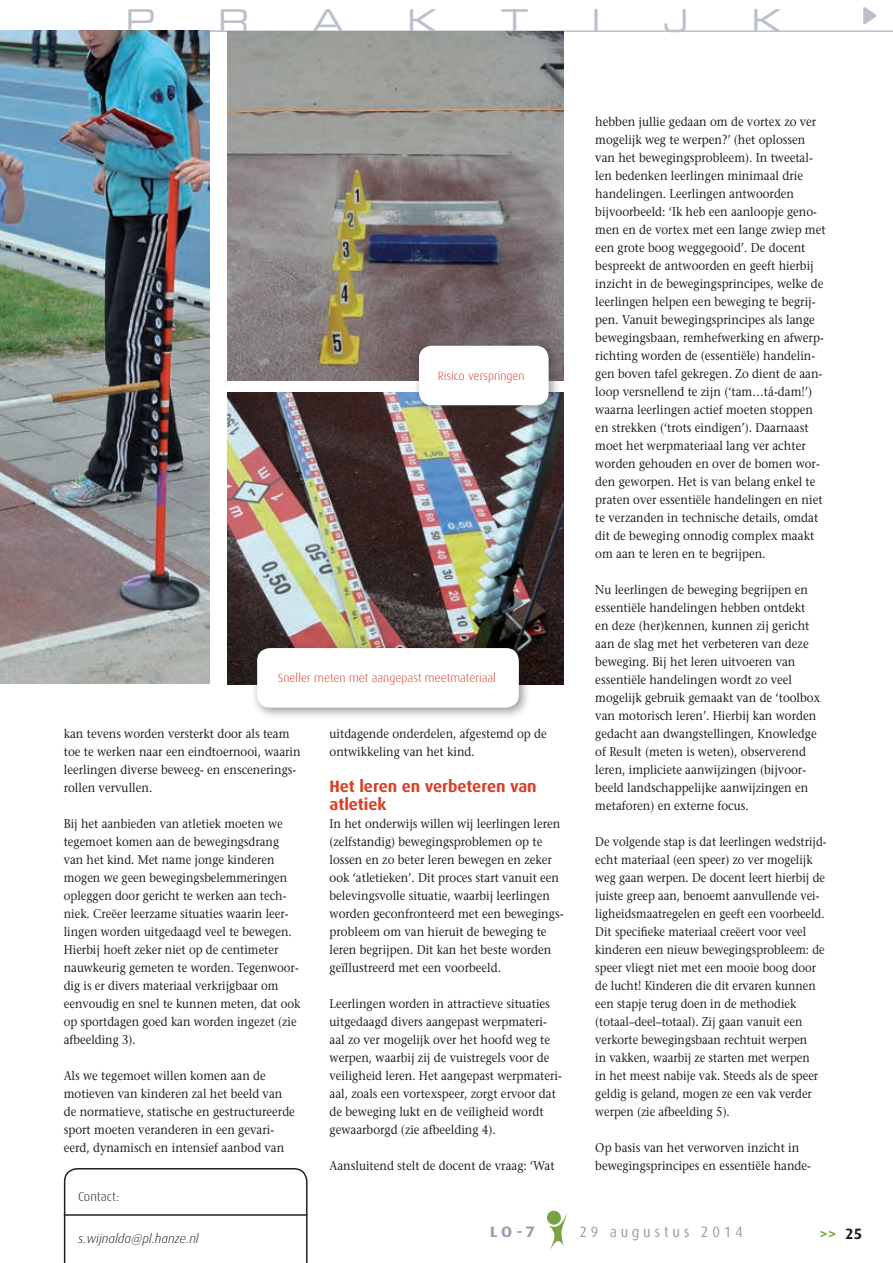
<style>
.page{position:relative;width:893px;height:1263px;background:#fff}
.page>*{position:absolute;margin:0;border:0;box-sizing:border-box;transform-origin:0 0}
.t1{font:31.5px "Eurostile Extended Two";color:#babfca}
.t2{font:700 16.5px/18px "Dax";color:#da3e26}
.t3{font:15px "Dax";letter-spacing:.26em;color:#959bab;scale:.96 1}
.t4{font:700 15px "Dax Wide";color:#959bab}
.t5{font:700 15px "Dax";color:#78a341}
.t6{font:12.75px/18px "Stone Serif";color:#231f20;scale:.9 1}
.t7{font:12.75px/18px "Stone Serif";color:#231f20;scale:.88 1}
.t8{font:12.75px/18px "Stone Serif";color:#231f20;scale:.89 1}
.t9{font:italic 300 12.75px "Dax";color:#231f20}
.t10{font:300 12.75px "Dax";color:#231f20}
.t11{font:300 12px "Dax";color:#da3e26}
.s1{color:#231f20}
</style>
<div class="page">
<svg style="left:64px;top:1168px;width:244px;height:95px"></svg>
<svg style="left:0;top:7px;width:893px;height:25px"></svg>
<img style="left:0;top:31px;width:209px;height:653px">
<img style="left:228px;top:32px;width:335px;height:348px">
<img style="left:228px;top:393px;width:335px;height:291px">
<div style="left:413px;top:340px;width:148px;height:77px;background:#231f20;opacity:.45"></div>
<div style="left:419px;top:346px;width:130px;height:59px;background:#fff;border-radius:13px"></div>
<div style="left:251px;top:642px;width:280px;height:78px;background:#231f20;opacity:.45"></div>
<div style="left:257px;top:648px;width:262px;height:60px;background:#fff;border-radius:13px"></div>
<div style="left:547px;top:1211px;width:14px;height:14px;background:#78a341;border-radius:50%"></div>
<svg style="left:549px;top:1212px;width:18px;height:39px"></svg>
<h1 class="t1" style="left:125px;top:-1px;width:31px">P</h1>
<h1 class="t1" style="left:218px;top:-1px;width:33px">R</h1>
<h1 class="t1" style="left:312px;top:-1px;width:33px">A</h1>
<h1 class="t1" style="left:407px;top:-1px;width:33px">K</h1>
<h1 class="t1" style="left:501px;top:-1px;width:29px">T</h1>
<h1 class="t1" style="left:591px;top:-1px;width:11px">I</h1>
<h1 class="t1" style="left:664px;top:-1px;width:26px">J</h1>
<h1 class="t1" style="left:752px;top:-1px;width:33px">K</h1>
<p class="t11" style="left:438px;top:369px;width:89px">Risico verspringen</p>
<p class="t11" style="left:278px;top:671px;width:219px">Sneller meten met aangepast meetmateriaal</p>
<p class="t6" style="left:64px;top:725px;width:265px">kan tevens worden versterkt door als team toe te werken naar een eindtoernooi, waarin leerlingen diverse beweeg- en enscenerings&shy;rollen vervullen.</p>
<p class="t8" style="left:64px;top:815px;width:267px">Bij het aanbieden van atletiek moeten we tegemoet komen aan de bewegingsdrang van het kind. Met name jonge kinderen mogen we geen bewegingsbelemmeringen opleggen door gericht te werken aan tech&shy;niek. Creëer leerzame situaties waarin leer&shy;lingen worden uitgedaagd veel te bewegen.<br>Hierbij hoeft zeker niet op de centimeter nauwkeurig gemeten te worden. Tegenwoor&shy;dig is er divers materiaal verkrijgbaar om eenvoudig en snel te kunnen meten, dat ook op sportdagen goed kan worden ingezet (zie afbeelding 3).</p>
<p class="t6" style="left:64px;top:1067px;width:258px">Als we tegemoet willen komen aan de motieven van kinderen zal het beeld van de normatieve, statische en gestructureerde sport moeten veranderen in een gevari&shy;eerd, dynamisch en intensief aanbod van</p>
<p class="t6" style="left:330px;top:725px;width:243px">uitdagende onderdelen, afgestemd op de ontwikkeling van het kind.</p>
<p class="t2" style="left:330px;top:777px;width:209px">Het leren en verbeteren van atletiek</p>
<p class="t6" style="left:330px;top:815px;width:261px">In het onderwijs willen wij leerlingen leren (zelfstandig) bewegingsproblemen op te lossen en zo beter leren bewegen en zeker ook ‘atletieken’. Dit proces start vanuit een belevingsvolle situatie, waarbij leerlingen worden geconfronteerd met een bewegings&shy;probleem om van hieruit de beweging te leren begrijpen. Dit kan het beste worden geïllustreerd met een voorbeeld.</p>
<p class="t6" style="left:330px;top:995px;width:260px">Leerlingen worden in attractieve situaties uitgedaagd divers aangepast werpmateri&shy;aal zo ver mogelijk over het hoofd weg te werpen, waarbij zij de vuistregels voor de veiligheid leren. Het aangepast werpmateri&shy;aal, zoals een vortexspeer, zorgt ervoor dat de beweging lukt en de veiligheid wordt gewaarborgd (zie afbeelding 4).</p>
<p class="t6" style="left:330px;top:1157px;width:252px">Aansluitend stelt de docent de vraag: ‘Wat</p>
<p class="t6" style="left:595px;top:113px;width:257px">hebben jullie gedaan om de vortex zo ver mogelijk weg te werpen?’ (het oplossen van het bewegingsprobleem). In tweetal&shy;len bedenken leerlingen minimaal drie handelingen. Leerlingen antwoorden bijvoorbeeld: ‘Ik heb een aanloopje geno&shy;men en de vortex met een lange zwiep met een grote boog weggegooid’. De docent bespreekt de antwoorden en geeft hierbij inzicht in de bewegingsprincipes, welke de leerlingen helpen een beweging te begrij&shy;pen. Vanuit bewegingsprincipes als lange bewegingsbaan, remhefwerking en afwerp&shy;richting worden de (essentiële) handelin&shy;gen boven tafel gekregen. Zo dient de aan&shy;loop versnellend te zijn (‘tam…tá-dam!’) waarna leerlingen actief moeten stoppen en strekken (‘trots eindigen’). Daarnaast moet het werpmateriaal lang ver achter worden gehouden en over de bomen wor&shy;den geworpen. Het is van belang enkel te praten over essentiële handelingen en niet te verzanden in technische details, omdat dit de beweging onnodig complex maakt om aan te leren en te begrijpen.</p>
<p class="t6" style="left:595px;top:581px;width:251px">Nu leerlingen de beweging begrijpen en essentiële handelingen hebben ontdekt en deze (her)kennen, kunnen zij gericht aan de slag met het verbeteren van deze beweging. Bij het leren uitvoeren van essentiële handelingen wordt zo veel mogelijk gebruik gemaakt van de ‘toolbox van motorisch leren’. Hierbij kan worden gedacht aan dwangstellingen, Knowledge of Result (meten is weten), observerend leren, impliciete aanwijzingen (bijvoor&shy;beeld landschappelijke aanwijzingen en metaforen) en externe focus.</p>
<p class="t7" style="left:595px;top:833px;width:262px">De volgende stap is dat leerlingen wedstrijd-- echt materiaal (een speer) zo ver mogelijk weg gaan werpen. De docent leert hierbij de juiste greep aan, benoemt aanvullende vei&shy;ligheidsmaatregelen en geeft een voorbeeld.<br>Dit specifieke materiaal creëert voor veel kinderen een nieuw bewegingsprobleem: de speer vliegt niet met een mooie boog door de lucht! Kinderen die dit ervaren kunnen een stapje terug doen in de methodiek (totaal–deel–totaal). Zij gaan vanuit een verkorte bewegingsbaan rechtuit werpen<br>in vakken, waarbij ze starten met werpen<br>in het meest nabije vak. Steeds als de speer geldig is geland, mogen ze een vak verder werpen (zie afbeelding 5).</p>
<p class="t6" style="left:595px;top:1139px;width:241px">Op basis van het verworven inzicht in bewegingsprincipes en essentiële hande-</p>
<p class="t10" style="left:78px;top:1189px;width:42px">Contact:</p>
<p class="t9" style="left:78px;top:1231px;width:122px">s.wijnalda@pl.hanze.nl</p>
<p class="t4" style="left:490px;top:1223px;width:47px">LO-7</p>
<p class="t3" style="left:579px;top:1223px;width:172px">29 augustus 2014</p>
<p class="t5" style="left:819px;top:1225px;width:44px">&gt;&gt; <span class="s1">25</span></p>
</div>
